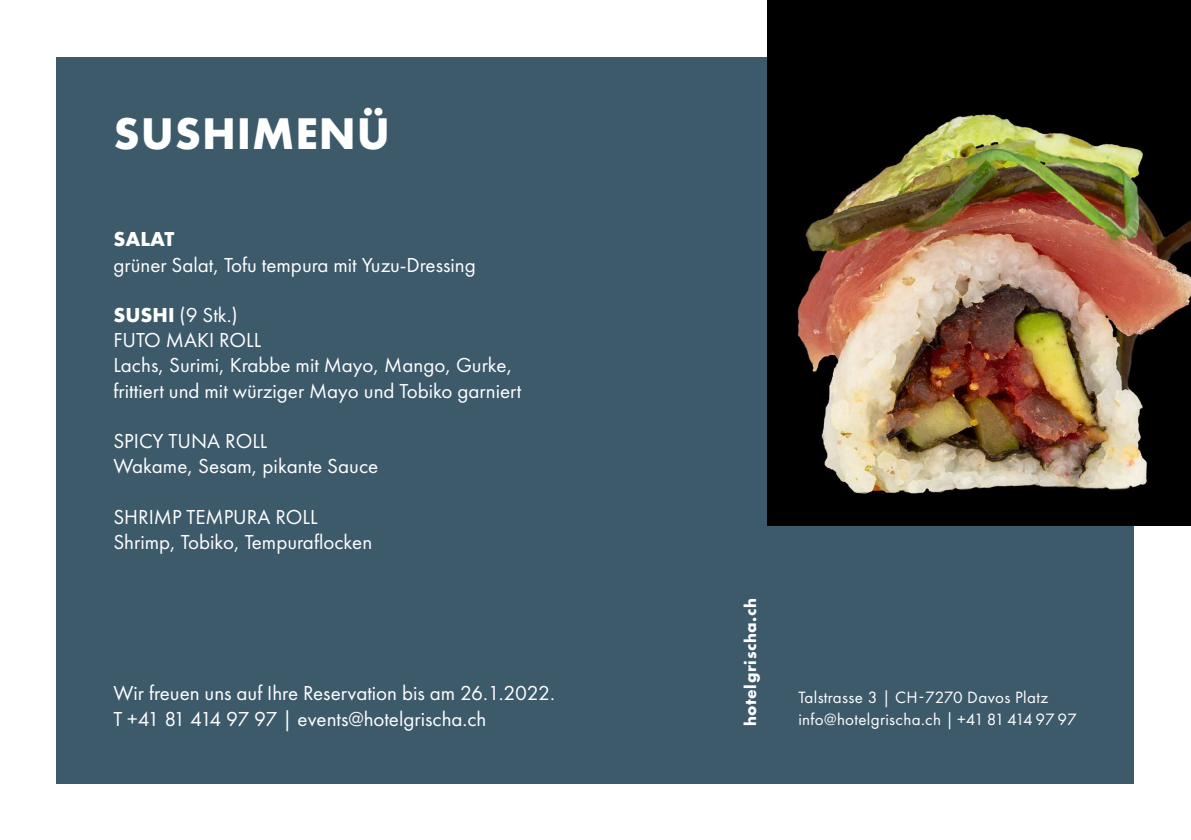
<style>
.page{position:relative;width:1191px;height:840px;background:#fff}
.page>*{position:absolute;margin:0;border:0;box-sizing:border-box;transform-origin:0 0}
.t1{font:700 46px "Futura PT";letter-spacing:.02em;color:#fff}
.t2{font:21px/25.2px "Futura PT";color:#fff}
.t3{font:700 21px "Futura PT";color:#fff}
.t4{font:17px "Futura PT";letter-spacing:.02em;color:#fff}
.t5{font:700 17px "Futura PT";letter-spacing:.04em;color:#fff}
.s1{font-weight:700}
</style>
<div class="page">
<div style="left:57px;top:57px;width:1077px;height:725px;background:#3d5a6b"></div>
<div style="left:767px;top:0;width:424px;height:525px;background:#000"></div>
<img style="left:797px;top:114px;width:394px;height:380px">
<h1 class="t1" style="left:114px;top:104px;width:278px">SUSHIMENÜ</h1>
<p class="t3" style="left:113px;top:225px;width:62px">SALAT</p>
<p class="t2" style="left:113px;top:252px;width:364px">grüner Salat, Tofu tempura mit Yuzu-Dressing</p>
<p class="t2" style="left:113px;top:302px;width:409px"><span class="s1">SUSHI</span> (9 Stk.)<br>FUTO MAKI ROLL<br>Lachs, Surimi, Krabbe mit Mayo, Mango, Gurke, frittiert und mit würziger Mayo und Tobiko garniert</p>
<p class="t2" style="left:113px;top:428px;width:266px">SPICY TUNA ROLL<br>Wakame, Sesam, pikante Sauce</p>
<p class="t2" style="left:113px;top:504px;width:260px">SHRIMP TEMPURA ROLL<br>Shrimp, Tobiko, Tempuraflocken</p>
<p class="t5" style="left:739px;top:726px;width:130px;rotate:-90deg">hotelgrischa.ch</p>
<p class="t2" style="left:113px;top:680px;width:443px">Wir freuen uns auf Ihre Reservation bis am 26.1.2022.<br>T +41 81 414 97 97 | events@hotelgrischa.ch</p>
<p class="t4" style="left:798px;top:687px;width:251px">Talstrasse 3 | CH-7270 Davos Platz</p>
<p class="t4" style="left:798px;top:709px;width:280px">info@hotelgrischa.ch | +41 81 414 97 97</p>
</div>
